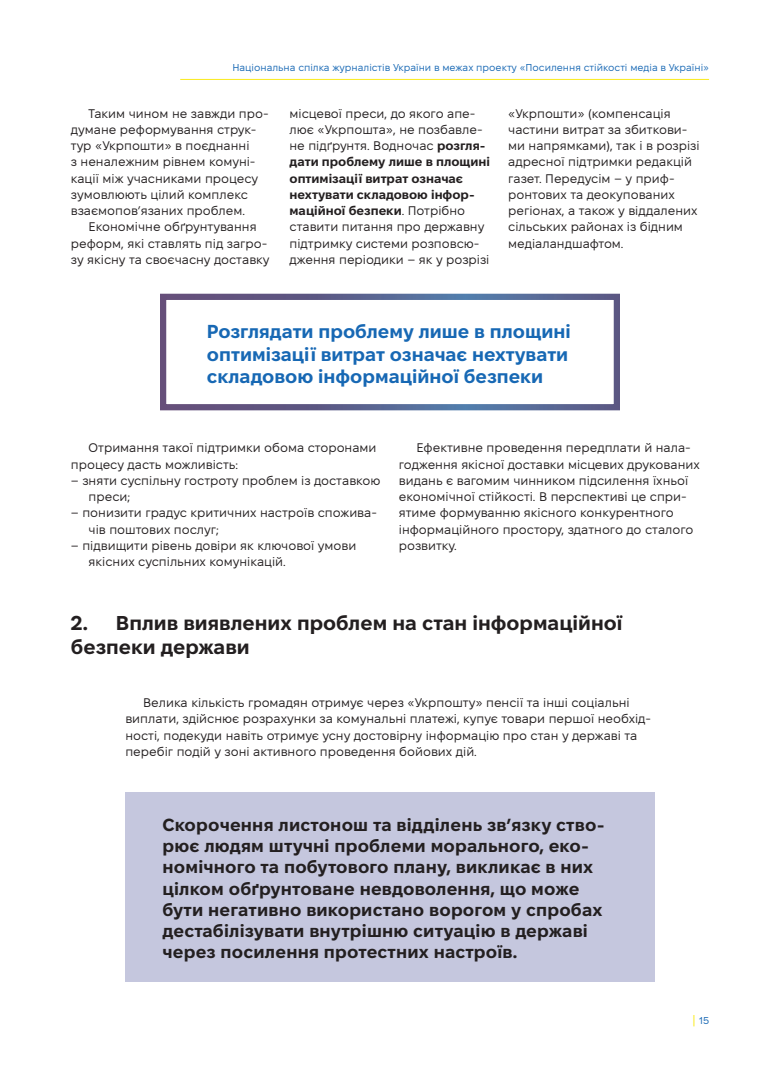
<style>
.page{position:relative;width:780px;height:1088px;background:#fff}
.page>*{position:absolute;margin:0;border:0;box-sizing:border-box;transform-origin:0 0}
.t1{font:700 20px/24px "Mac Paw Fixel Display";color:#231f20}
.Main_text{font:700 18.75px/22.5px "Mac Paw Fixel Display";color:#1768b4}
.Main_text-2{font:700 17.5px/21.2px "Mac Paw Fixel Display";letter-spacing:.01em;color:#231f20}
.Main_text-3{font:12.5px/16.2px "Mac Paw Fixel Display";color:#231f20}
.t2{font:10px "Mac Paw Fixel Display";color:#1768b4}
.s1{font-weight:700}
.s2{font-size:12.5px;color:#faea1b}
</style>
<div class="page">
<hr style="left:180px;top:79px;width:529px;height:1px;background:#faea1b">
<div style="left:125px;top:792px;width:529px;height:189px;background:#c5c7de"></div>
<p class="t2" style="left:232px;top:62px;width:478px">Національна спілка журналістів України в межах проекту «Посилення стійкості медіа в Україні»</p>
<p class="Main_text-3" style="left:71px;top:105px;width:199px;text-indent:18px">Таким чином не завжди про&shy;думане реформування струк&shy;тур «Укрпошти» в поєднанні<br>з неналежним рівнем комуні&shy;кації між учасниками процесу зумовлюють цілий комплекс взаємопов’язаних проблем.</p>
<p class="Main_text-3" style="left:71px;top:219px;width:200px;text-align:center">Економічне обґрунтування реформ, які ставлять під загро&shy;зу якісну та своєчасну доставку</p>
<p class="Main_text-3" style="left:289px;top:105px;width:202px">місцевої преси, до якого апе&shy;лює «Укрпошта», не позбавле&shy;не підґрунтя. Водночас <span class="s1">розгля&shy;дати проблему лише в площині оптимізації витрат означає нехтувати складовою інфор&shy;маційної безпеки</span>. Потрібно ставити питання про державну підтримку системи розповсю&shy;дження періодики – як у розрізі</p>
<p class="Main_text-3" style="left:508px;top:105px;width:193px">«Укрпошти» (компенсація частини витрат за збиткови&shy;ми напрямками), так і в розрізі адресної підтримки редакцій газет. Передусім – у приф&shy;ронтових та деокупованих регіонах, а також у віддалених сільських районах із бідним медіаландшафтом.</p>
<p class="Main_text" style="left:207px;top:320px;width:365px">Розглядати проблему лише в площині оптимізації витрат означає нехтувати складовою інформаційної безпеки</p>
<p class="Main_text-3" style="left:71px;top:440px;width:307px;text-indent:18px">Отримання такої підтримки обома сторонами процесу дасть можливість:</p>
<p class="Main_text-3" style="left:89px;top:472px;width:293px;text-indent:-18px">– зняти суспільну гостроту проблем із доставкою преси;</p>
<p class="Main_text-3" style="left:89px;top:505px;width:290px;text-indent:-18px">– понизити градус критичних настроїв спожива&shy;чів поштових послуг;</p>
<p class="Main_text-3" style="left:89px;top:537px;width:269px;text-indent:-18px">– підвищити рівень довіри як ключової умови якісних суспільних комунікацій.</p>
<p class="Main_text-3" style="left:399px;top:440px;width:302px;text-indent:18px">Ефективне проведення передплати й нала&shy;годження якісної доставки місцевих друкованих видань є вагомим чинником підсилення їхньої економічної стійкості. В перспективі це спри&shy;ятиме формуванню якісного конкурентного інформаційного простору, здатного до сталого розвитку.</p>
<h2 class="t1" style="left:71px;top:611px;width:553px">2. Вплив виявлених проблем на стан інформаційної безпеки держави</h2>
<p class="Main_text-3" style="left:125px;top:694px;width:527px;text-indent:18px">Велика кількість громадян отримує через «Укрпошту» пенсії та інші соціальні виплати, здійснює розрахунки за комунальні платежі, купує товари першої необхід&shy;ності, подекуди навіть отримує усну достовірну інформацію про стан у державі та перебіг подій у зоні активного проведення бойових дій.</p>
<p class="Main_text-2" style="left:162px;top:814px;width:443px">Скорочення листонош та відділень зв’язку ство&shy;рює людям штучні проблеми морального, еко&shy;номічного та побутового плану, викликає в них цілком обґрунтоване невдоволення, що може бути негативно використано ворогом у спробах дестабілізувати внутрішню ситуацію в державі через посилення протестних настроїв.</p>
<p class="t2" style="left:692px;top:1015px;width:18px"><span class="s2">|</span> 15</p>
</div>
